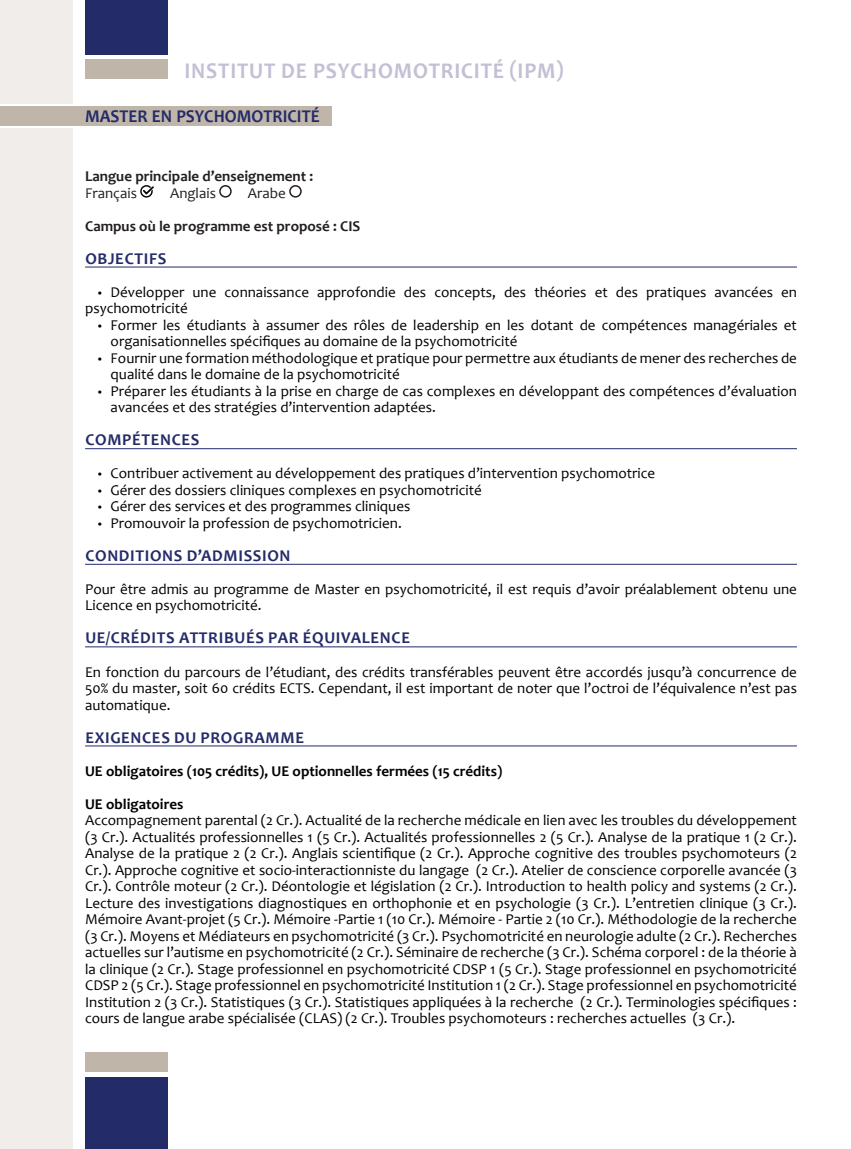
<style>
.page{position:relative;width:851px;height:1149px;background:#fff}
.page>*{position:absolute;margin:0;border:0;box-sizing:border-box;transform-origin:0 0}
.Title_name{font:700 22.5px "Candara";letter-spacing:.04em;color:#c1c0d4;scale:.95 1}
.Title_name-2{font:700 18px "Candara";color:#242b69;scale:.95 1}
.Title_Underline{font:700 16.5px "Candara";letter-spacing:.04em;color:#242b69}
.t1{font:15px/16.5px "Candara";color:#000}
.t2{font:700 15px "Candara";color:#000}
.t3{font:700 15px "Candara";color:#231f20}
.R1to7{font:15px "Candara";color:#231f20}
.s1{font-family:"Myriad Pro"}
</style>
<div class="page">
<div style="left:85px;top:1076px;width:83px;height:72px;background:#242b69"></div>
<div style="left:85px;top:1051px;width:83px;height:19px;background:#bfb5a9"></div>
<div style="left:85px;top:60px;width:83px;height:19px;background:#bfb5a9"></div>
<div style="left:85px;top:0;width:83px;height:54px;background:#242b69"></div>
<div style="left:0;top:106px;width:332px;height:19px;background:#bfb5a9"></div>
<hr style="left:85px;top:266px;width:711px;height:1px;background:#242b69">
<hr style="left:85px;top:448px;width:711px;height:1px;background:#242b69">
<hr style="left:85px;top:563px;width:711px;height:1px;background:#242b69">
<hr style="left:85px;top:646px;width:711px;height:1px;background:#242b69">
<hr style="left:85px;top:745px;width:711px;height:1px;background:#242b69">
<svg style="left:140px;top:185px;width:14px;height:12px"></svg>
<div style="left:219px;top:185px;width:13px;height:12px;border:2px solid #231f20;border-radius:50%"></div>
<div style="left:289px;top:185px;width:13px;height:12px;border:2px solid #231f20;border-radius:50%"></div>
<div style="left:0;top:0;width:72px;height:103px;background:#f1edea"></div>
<div style="left:0;top:129px;width:72px;height:1019px;background:#f1edea"></div>
<p class="Title_name" style="left:184px;top:57px;width:400px">INSTITUT DE PSYCHOMOTRICITÉ (IPM)</p>
<p class="Title_name-2" style="left:85px;top:105px;width:248px">MASTER EN PSYCHOMOTRICITÉ</p>
<p class="t3" style="left:85px;top:167px;width:230px">Langue principale d’enseignement :</p>
<p class="R1to7" style="left:85px;top:184px;width:53px">Français</p>
<p class="R1to7" style="left:170px;top:184px;width:47px">Anglais</p>
<p class="R1to7" style="left:248px;top:184px;width:39px">Arabe</p>
<p class="t3" style="left:85px;top:217px;width:277px">Campus où le programme est proposé : CIS</p>
<p class="Title_Underline" style="left:85px;top:248px;width:82px">OBJECTIFS</p>
<p class="t1" style="left:85px;top:283px;width:713px;text-indent:13px"><span class="s1">•</span> Développer une connaissance approfondie des concepts, des théories et des pratiques avancées en psychomotricité</p>
<p class="t1" style="left:111px;top:316px;width:687px;text-indent:-13px"><span class="s1">•</span> Former les étudiants à assumer des rôles de leadership en les dotant de compétences managériales et organisationnelles spécifiques au domaine de la psychomotricité</p>
<p class="t1" style="left:111px;top:349px;width:687px;text-indent:-13px"><span class="s1">•</span> Fournir une formation méthodologique et pratique pour permettre aux étudiants de mener des recherches de qualité dans le domaine de la psychomotricité</p>
<p class="t1" style="left:111px;top:382px;width:687px;text-indent:-13px"><span class="s1">•</span> Préparer les étudiants à la prise en charge de cas complexes en développant des compétences d’évaluation avancées et des stratégies d’intervention adaptées.</p>
<p class="Title_Underline" style="left:85px;top:430px;width:115px">COMPÉTENCES</p>
<p class="t1" style="left:98px;top:465px;width:559px"><span class="s1">•</span> Contribuer activement au développement des pratiques d’intervention psychomotrice</p>
<p class="t1" style="left:98px;top:481px;width:385px"><span class="s1">•</span> Gérer des dossiers cliniques complexes en psychomotricité</p>
<p class="t1" style="left:98px;top:498px;width:314px"><span class="s1">•</span> Gérer des services et des programmes cliniques</p>
<p class="t1" style="left:98px;top:514px;width:305px"><span class="s1">•</span> Promouvoir la profession de psychomotricien.</p>
<p class="Title_Underline" style="left:85px;top:545px;width:207px">CONDITIONS D’ADMISSION</p>
<p class="t1" style="left:85px;top:580px;width:713px">Pour être admis au programme de Master en psychomotricité, il est requis d’avoir préalablement obtenu une<br>Licence en psychomotricité.</p>
<p class="Title_Underline" style="left:85px;top:628px;width:326px">UE/CRÉDITS ATTRIBUÉS PAR ÉQUIVALENCE</p>
<p class="t1" style="left:85px;top:663px;width:713px;text-align:justify">En fonction du parcours de l’étudiant, des crédits transférables peuvent être accordés jusqu’à concurrence de 50% du master, soit 60 crédits ECTS. Cependant, il est important de noter que l’octroi de l’équivalence n’est pas automatique.</p>
<p class="Title_Underline" style="left:85px;top:727px;width:220px">EXIGENCES DU PROGRAMME</p>
<p class="t2" style="left:85px;top:761px;width:418px">UE obligatoires (105 crédits), UE optionnelles fermées (15 crédits)</p>
<p class="t2" style="left:85px;top:794px;width:100px">UE obligatoires</p>
<p class="t1" style="left:85px;top:811px;width:713px;text-align:justify">Accompagnement parental (2 Cr.). Actualité de la recherche médicale en lien avec les troubles du développement (3 Cr.). Actualités professionnelles 1 (5 Cr.). Actualités professionnelles 2 (5 Cr.). Analyse de la pratique 1 (2 Cr.).<br>Analyse de la pratique 2 (2 Cr.). Anglais scientifique (2 Cr.). Approche cognitive des troubles psychomoteurs (2<br>Cr.). Approche cognitive et socio-interactionniste du langage (2 Cr.). Atelier de conscience corporelle avancée (3<br>Cr.). Contrôle moteur (2 Cr.). Déontologie et législation (2 Cr.). Introduction to health policy and systems (2 Cr.).<br>Lecture des investigations diagnostiques en orthophonie et en psychologie (3 Cr.). L’entretien clinique (3 Cr.).<br>Mémoire Avant-projet (5 Cr.). Mémoire -Partie 1 (10 Cr.). Mémoire - Partie 2 (10 Cr.). Méthodologie de la recherche (3 Cr.). Moyens et Médiateurs en psychomotricité (3 Cr.). Psychomotricité en neurologie adulte (2 Cr.). Recherches actuelles sur l’autisme en psychomotricité (2 Cr.). Séminaire de recherche (3 Cr.). Schéma corporel : de la théorie à la clinique (2 Cr.). Stage professionnel en psychomotricité CDSP 1 (5 Cr.). Stage professionnel en psychomotricité CDSP 2 (5 Cr.). Stage professionnel en psychomotricité Institution 1 (2 Cr.). Stage professionnel en psychomotricité Institution 2 (3 Cr.). Statistiques (3 Cr.). Statistiques appliquées à la recherche (2 Cr.). Terminologies spécifiques : cours de langue arabe spécialisée (CLAS) (2 Cr.). Troubles psychomoteurs : recherches actuelles (3 Cr.).</p>
</div>
